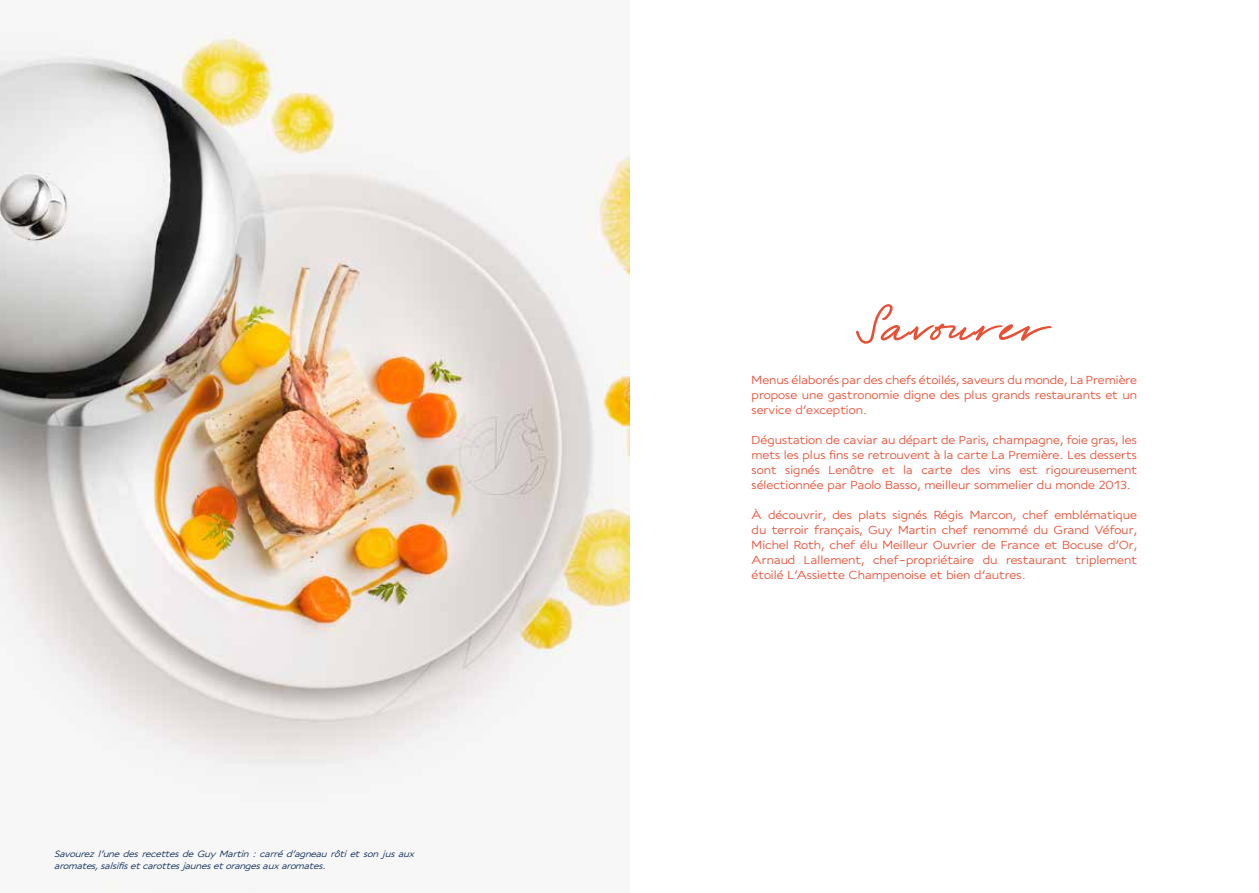
<style>
.page{position:relative;width:1259px;height:893px;background:#fff}
.page>*{position:absolute;margin:0;border:0;box-sizing:border-box;transform-origin:0 0}
.t1{font:55.5px "Excellence In Touch TTF";color:#e94f35}
.t2{font:13.5px/15px "Excellence In Motion TTF";letter-spacing:.01em;color:#e94f35;text-align:justify}
.t3{font:italic 10.5px/12px "Excellence In Motion TTF";color:#052453}
</style>
<div class="page">
<img style="left:0;top:32px;width:629px;height:861px">
<p class="t3" style="left:54px;top:847px;width:365px">Savourezl’unedesrecettesdeGuyMartin:carréd’agneaurôtietsonjusaux aromates,salsifisetcarottesjaunesetorangesauxaromates.</p>
<h1 class="t1" style="left:850px;top:291px;width:210px">Savourer</h1>
<p class="t2" style="left:751px;top:372px;width:387px">Menus élaborés par des chefs étoilés, saveurs du monde, La Première propose une gastronomie digne des plus grands restaurants et un service d’exception.</p>
<p class="t2" style="left:751px;top:432px;width:387px">Dégustation de caviar au départ de Paris, champagne, foie gras, les mets les plus fins se retrouvent à la carte La Première. Les desserts sont signés Lenôtre et la carte des vins est rigoureusement sélectionnée par Paolo Basso, meilleur sommelier du monde 2013.</p>
<p class="t2" style="left:751px;top:507px;width:387px">À découvrir, des plats signés Régis Marcon, chef emblématique du terroir français, Guy Martin chef renommé du Grand Véfour, Michel Roth, chef élu Meilleur Ouvrier de France et Bocuse d’Or, Arnaud Lallement, chef-propriétaire du restaurant triplement étoilé L’Assiette Champenoise et bien d’autres.</p>
</div>
